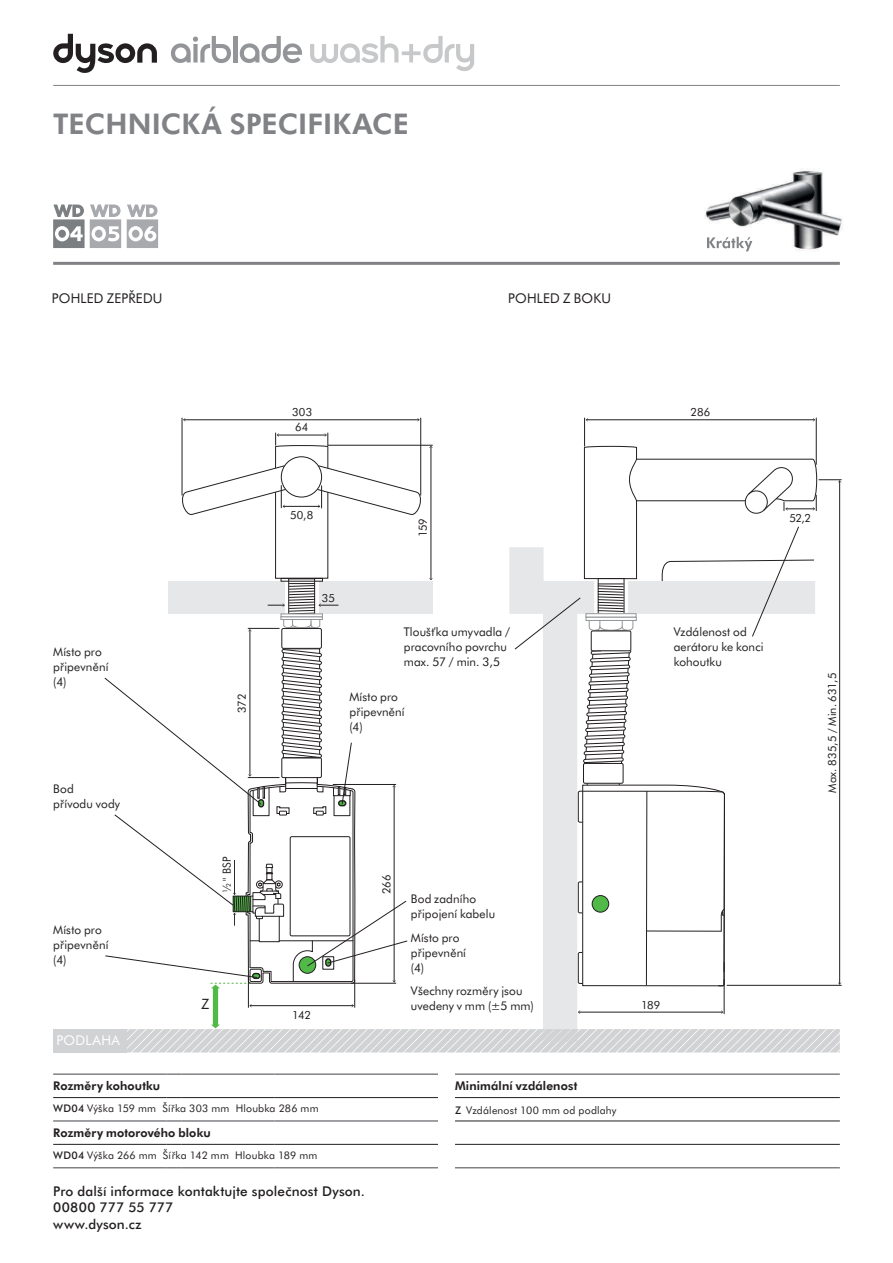
<style>
.page{position:relative;width:893px;height:1263px;background:#fff}
.page>*{position:absolute;margin:0;border:0;box-sizing:border-box;transform-origin:0 0}
.t1{font:800 28.5px "Futura BT";letter-spacing:.005em;color:#808285}
.t2{font:14.25px "Futura B Tfor Dyson";color:#231f20}
.t3{font:500 13.5px/16.5px "Futura BT";letter-spacing:.01em;color:#231f20}
.t4{font:13.5px "Futura B Tfor Dyson";letter-spacing:.015em;color:#231f20}
.t5{font:13.5px "Futura BT";letter-spacing:.025em;color:#fff}
.t6{font:12px/15px "Futura B Tfor Dyson";letter-spacing:.015em;color:#231f20}
.t7{font:800 12px "Futura B Tfor Dyson";letter-spacing:.015em;color:#231f20}
.t8{font:11.25px "Futura B Tfor Dyson";letter-spacing:.005em;color:#231f20}
.t9{font:10.5px "Futura BT";letter-spacing:.015em;color:#231f20}
.s1{font-weight:500}
</style>
<div class="page">
<hr style="left:53px;top:262px;width:787px;height:3px;background:#808285">
<hr style="left:53px;top:85px;width:787px;height:1px;background:#808285">
<img style="left:705px;top:168px;width:138px;height:84px">
<svg style="left:127px;top:205px;width:31px;height:43px"></svg>
<svg style="left:53px;top:204px;width:68px;height:44px"></svg>
<div style="left:53px;top:1029px;width:73px;height:23px;background:#d1d2d4"></div>
<svg style="left:171px;top:36px;width:60px;height:27px"></svg>
<hr style="left:233px;top:36px;width:4px;height:26px;background:#939598">
<svg style="left:240px;top:36px;width:62px;height:27px"></svg>
<svg style="left:53px;top:34px;width:104px;height:39px"></svg>
<svg style="left:310px;top:36px;width:164px;height:35px"></svg>
<img style="left:707px;top:237px;width:45px;height:14px">
<svg style="left:104px;top:418px;width:737px;height:634px"></svg>
<hr style="left:455px;top:1097px;width:385px;height:1px;background:#231f20">
<hr style="left:455px;top:1121px;width:385px;height:1px;background:#231f20">
<hr style="left:455px;top:1144px;width:385px;height:1px;background:#231f20">
<hr style="left:455px;top:1073px;width:385px;height:2px;background:#808285">
<hr style="left:455px;top:1167px;width:385px;height:1px;background:#808285">
<hr style="left:53px;top:1073px;width:113px;height:2px;background:#808285">
<svg style="left:166px;top:1073px;width:15px;height:2px"></svg>
<hr style="left:181px;top:1073px;width:94px;height:2px;background:#808285">
<hr style="left:275px;top:1073px;width:163px;height:2px;background:#808285">
<hr style="left:53px;top:1120px;width:113px;height:2px;background:#808285">
<svg style="left:166px;top:1120px;width:15px;height:2px"></svg>
<hr style="left:181px;top:1120px;width:94px;height:2px;background:#808285">
<hr style="left:275px;top:1120px;width:163px;height:2px;background:#808285">
<hr style="left:53px;top:1097px;width:113px;height:1px;background:#231f20">
<svg style="left:166px;top:1097px;width:15px;height:1px"></svg>
<hr style="left:181px;top:1097px;width:94px;height:1px;background:#231f20">
<hr style="left:275px;top:1097px;width:163px;height:1px;background:#231f20">
<hr style="left:53px;top:1144px;width:113px;height:1px;background:#231f20">
<svg style="left:166px;top:1144px;width:15px;height:1px"></svg>
<hr style="left:181px;top:1144px;width:94px;height:1px;background:#231f20">
<hr style="left:275px;top:1144px;width:163px;height:1px;background:#231f20">
<hr style="left:53px;top:1167px;width:113px;height:1px;background:#808285">
<svg style="left:166px;top:1167px;width:15px;height:1px"></svg>
<hr style="left:181px;top:1167px;width:94px;height:1px;background:#808285">
<hr style="left:275px;top:1167px;width:163px;height:1px;background:#808285">
<h1 class="t1" style="left:53px;top:104px;width:357px">TECHNICKÁ SPECIFIKACE</h1>
<p class="t4" style="left:52px;top:289px;width:112px">POHLED ZEPŘEDU</p>
<p class="t4" style="left:508px;top:289px;width:104px">POHLED Z BOKU</p>
<p class="t8" style="left:292px;top:404px;width:22px">303</p>
<p class="t8" style="left:691px;top:405px;width:21px">286</p>
<p class="t8" style="left:295px;top:419px;width:15px">64</p>
<p class="t8" style="left:290px;top:507px;width:25px">50,8</p>
<p class="t8" style="left:789px;top:510px;width:23px">52,2</p>
<p class="t8" style="left:415px;top:537px;width:20px;rotate:-90deg">159</p>
<p class="t6" style="left:53px;top:644px;width:57px">Místo pro připevnění (4)</p>
<p class="t8" style="left:234px;top:713px;width:21px;rotate:-90deg">372</p>
<p class="t8" style="left:322px;top:590px;width:15px">35</p>
<p class="t6" style="left:404px;top:624px;width:108px">Tloušťka umyvadla / pracovního povrchu max. 57 / min. 3,5</p>
<p class="t6" style="left:349px;top:689px;width:57px">Místo pro připevnění (4)</p>
<p class="t6" style="left:674px;top:624px;width:91px">Vzdálenost od aerátoru ke konci kohoutku</p>
<p class="t6" style="left:53px;top:781px;width:68px">Bod<br>přívodu vody</p>
<p class="t6" style="left:53px;top:922px;width:57px">Místo pro připevnění (4)</p>
<p class="t8" style="left:219px;top:893px;width:38px;rotate:-90deg">½ " BSP</p>
<p class="t8" style="left:379px;top:894px;width:21px;rotate:-90deg">266</p>
<p class="t6" style="left:411px;top:890px;width:86px">Bod zadního připojení kabelu</p>
<p class="t6" style="left:411px;top:929px;width:57px">Místo pro připevnění (4)</p>
<p class="t6" style="left:411px;top:983px;width:124px">Všechny rozměry jsou uvedeny v mm (±5 mm)</p>
<p class="t2" style="left:202px;top:994px;width:9px">Z</p>
<p class="t8" style="left:641px;top:998px;width:21px">189</p>
<p class="t8" style="left:292px;top:1008px;width:20px">142</p>
<p class="t5" style="left:56px;top:1031px;width:65px">PODLAHA</p>
<p class="t7" style="left:53px;top:1077px;width:109px">Rozměry kohoutku</p>
<p class="t9" style="left:53px;top:1102px;width:267px"><span class="s1">WD04</span> Výška 159 mm Šířka 303 mm Hloubka 286 mm</p>
<p class="t7" style="left:53px;top:1124px;width:159px">Rozměry motorového bloku</p>
<p class="t9" style="left:53px;top:1148px;width:266px"><span class="s1">WD04</span> Výška 266 mm Šířka 142 mm Hloubka 189 mm</p>
<p class="t3" style="left:53px;top:1183px;width:313px">Pro další informace kontaktujte společnost Dyson.<br>00800 777 55 777<br>www.dyson.cz</p>
<p class="t7" style="left:455px;top:1077px;width:124px">Minimální vzdálenost</p>
<p class="t9" style="left:455px;top:1103px;width:163px"><span class="s1">Z</span> Vzdálenost 100 mm od podlahy</p>
<p class="t8" style="left:824px;top:793px;width:121px;rotate:-90deg">Max. 835,5 / Min. 631,5</p>
</div>
